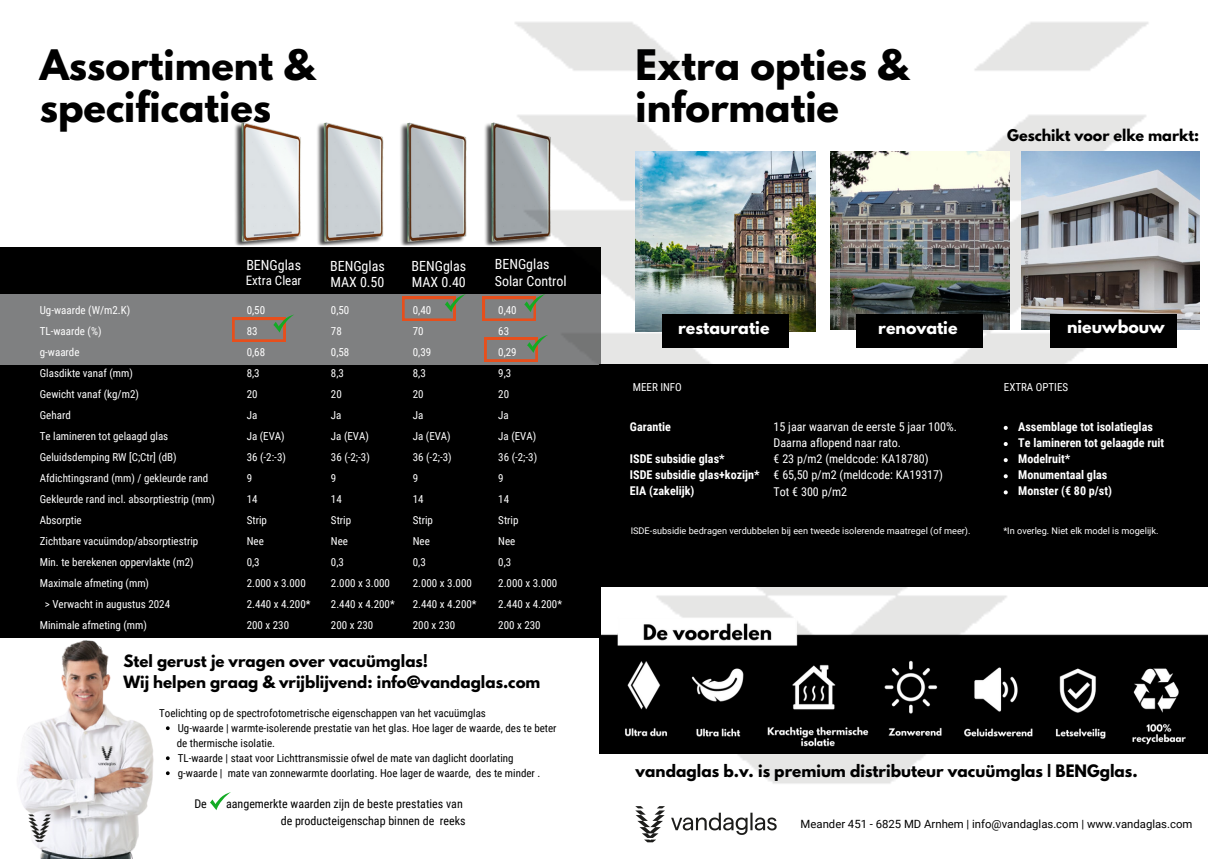
<style>
.page{position:relative;width:1208px;height:859px;background:#fff}
.page>*{position:absolute;margin:0;border:0;box-sizing:border-box;transform-origin:0 0}
.t1{font:700 37.2px/42.8px "League Spartan";color:#000}
.t2{font:700 15.7px "League Spartan";color:#fff}
.t3{font:700 15.2px "League Spartan";color:#000}
.t4{font:700 15px/21px "League Spartan";color:#000}
.t5{font:700 14.3px "League Spartan";color:#000}
.t6{font:14px/16.5px "Roboto Condensed";color:#fff}
.t7{font:13px "Roboto Condensed";color:#fff}
.t8{font:700 12.1px/16.1px "Roboto Condensed";color:#fff}
.t9{font:12.1px/16.1px "Roboto Condensed";color:#fff}
.t10{font:12px/16.5px "Roboto Condensed";color:#000;text-align:right}
.t11{font:11.3px "Roboto";color:#000}
.t12{font:11px/21px "Roboto Condensed";color:#fff}
.t13{font:11px "Roboto Condensed";color:#000}
.t14{font:9.2px "Roboto";color:#fff}
</style>
<div class="page">
<div style="left:0;top:247px;width:600px;height:390px;background:#000"></div>
<div style="left:0;top:294px;width:600px;height:70px;background:#7f8081"></div>
<img style="left:234px;top:123px;width:16px;height:123px">
<svg style="left:232px;top:317px;width:18px;height:24px"></svg>
<svg style="left:210px;top:792px;width:21px;height:18px"></svg>
<img style="left:0;top:637px;width:171px;height:222px">
<img style="left:19px;top:810px;width:41px;height:36px">
<img style="left:250px;top:22px;width:958px;height:762px">
<div style="left:599px;top:364px;width:609px;height:222px;background:#000"></div>
<img style="left:635px;top:806px;width:142px;height:37px">
<svg style="left:1003px;top:426px;width:4px;height:4px"></svg>
<svg style="left:1003px;top:442px;width:4px;height:4px"></svg>
<svg style="left:1003px;top:458px;width:4px;height:4px"></svg>
<svg style="left:1003px;top:474px;width:4px;height:4px"></svg>
<svg style="left:1003px;top:490px;width:4px;height:4px"></svg>
<img style="left:830px;top:151px;width:179px;height:179px">
<img style="left:635px;top:151px;width:180px;height:180px">
<img style="left:1021px;top:151px;width:178px;height:179px">
<div style="left:662px;top:315px;width:126px;height:33px;background:#000"></div>
<div style="left:856px;top:315px;width:126px;height:33px;background:#000"></div>
<div style="left:1050px;top:315px;width:126px;height:33px;background:#000"></div>
<img style="left:599px;top:609px;width:609px;height:144px">
<p class="t1" style="left:40px;top:48px;width:276px">Assortiment &amp; specificaties</p>
<p class="t12" style="left:40px;top:300px;width:92px">Ug-waarde (W/m2.K)</p>
<p class="t12" style="left:40px;top:321px;width:63px">TL-waarde (%)</p>
<p class="t12" style="left:40px;top:342px;width:41px">g-waarde</p>
<p class="t12" style="left:40px;top:363px;width:95px">Glasdikte vanaf (mm)</p>
<p class="t12" style="left:40px;top:384px;width:101px">Gewicht vanaf (kg/m2)</p>
<p class="t12" style="left:40px;top:405px;width:33px">Gehard</p>
<p class="t12" style="left:40px;top:426px;width:130px">Te lamineren tot gelaagd glas</p>
<p class="t12" style="left:40px;top:447px;width:138px">Geluidsdemping RW [C;Ctr] (dB)</p>
<p class="t12" style="left:40px;top:468px;width:170px">Afdichtingsrand (mm) / gekleurde rand</p>
<p class="t12" style="left:40px;top:489px;width:177px">Gekleurde rand incl. absorptiestrip (mm)</p>
<p class="t12" style="left:40px;top:510px;width:43px">Absorptie</p>
<p class="t12" style="left:40px;top:531px;width:160px">Zichtbare vacuümdop/absorptiestrip</p>
<p class="t12" style="left:40px;top:552px;width:155px">Min. te berekenen oppervlakte (m2)</p>
<p class="t12" style="left:40px;top:573px;width:111px">Maximale afmeting (mm)</p>
<p class="t12" style="left:45px;top:594px;width:127px">&gt; Verwacht in augustus 2024</p>
<p class="t12" style="left:40px;top:615px;width:109px">Minimale afmeting (mm)</p>
<p class="t6" style="left:246px;top:256px;width:56px">BENGglas</p>
<p class="t7" style="left:246px;top:272px;width:57px">Extra Clear</p>
<h2 class="t12" style="left:247px;top:300px;width:65px">0,50<br>83<br>0,68<br>8,3<br>20<br>Ja<br>Ja (EVA)<br>36 (-2:-3)<br>9<br>14<br>Strip<br>Nee<br>0,3<br>2.000 x 3.000<br>2.440 x 4.200*<br>200 x 230</h2>
<h4 class="t6" style="left:330px;top:257px;width:56px">BENGglas<br>MAX 0.50</h4>
<h4 class="t6" style="left:411px;top:257px;width:56px">BENGglas<br>MAX 0.40</h4>
<h5 class="t6" style="left:495px;top:256px;width:73px">BENGglas<br>Solar Control</h5>
<h2 class="t12" style="left:331px;top:300px;width:65px">0,50<br>78<br>0,58<br>8,3<br>20<br>Ja<br>Ja (EVA)<br>36 (-2;-3)<br>9<br>14<br>Strip<br>Nee<br>0,3<br>2.000 x 3.000<br>2.440 x 4.200*<br>200 x 230</h2>
<p class="t12" style="left:413px;top:300px;width:65px">0,40<br>70<br>0,39<br>8,3<br>20<br>Ja<br>Ja (EVA)<br>36 (-2;-3)<br>9<br>14<br>Strip<br>Nee<br>0,3<br>2.000 x 3.000<br>2.440 x 4.200*<br>200 x 230</p>
<h2 class="t12" style="left:498px;top:300px;width:65px">0,40<br>63<br>0,29<br>9,3<br>20<br>Ja<br>Ja (EVA)<br>36 (-2;-3)<br>9<br>14<br>Strip<br>Nee<br>0,3<br>2.000 x 3.000<br>2.440 x 4.200*<br>200 x 230</h2>
<h5 class="t4" style="left:123px;top:652px;width:418px">Stel gerust je vragen over vacuümglas!<br>Wij helpen graag &amp; vrijblijvend: info@vandaglas.com</h5>
<p class="t13" style="left:159px;top:706px;width:328px">Toelichting op de spectrofotometrische eigenschappen van het vacuümglas</p>
<h2 class="t13" style="left:178px;top:721px;width:380px">Ug-waarde | warmte-isolerende prestatie van het glas. Hoe lager de waarde, des te beter</h2>
<h6 class="t13" style="left:177px;top:736px;width:100px">de thermische isolatie.</h6>
<h6 class="t13" style="left:178px;top:751px;width:337px">TL-waarde | staat voor Lichttransmissie ofwel de mate van daglicht doorlating</h6>
<h6 class="t13" style="left:178px;top:766px;width:364px">g-waarde | mate van zonnewarmte doorlating. Hoe lager de waarde, des te minder .</h6>
<p class="t10" style="left:194px;top:796px;width:14px">De</p>
<p class="t10" style="left:226px;top:796px;width:241px">aangemerkte waarden zijn de beste prestaties van de producteigenschap binnen de reeks</p>
<h3 class="t1" style="left:635px;top:48px;width:274px;line-height:42.5px">Extra opties &amp; informatie</h3>
<h2 class="t5" style="left:1007px;top:128px;width:193px">Geschikt voor elke markt:</h2>
<h6 class="t2" style="left:678px;top:320px;width:93px">restauratie</h6>
<h6 class="t2" style="left:878px;top:320px;width:81px">renovatie</h6>
<p class="t2" style="left:1067px;top:318px;width:99px">nieuwbouw</p>
<p class="t12" style="left:633px;top:377px;width:51px">MEER INFO</p>
<h6 class="t12" style="left:1004px;top:377px;width:66px">EXTRA OPTIES</h6>
<p class="t8" style="left:630px;top:419px;width:42px">Garantie</p>
<p class="t8" style="left:630px;top:451px;width:131px">ISDE subsidie glas*<br>ISDE subsidie glas+kozijn*<br>EIA (zakelijk)</p>
<p class="t9" style="left:773px;top:419px;width:185px">15 jaar waarvan de eerste 5 jaar 100%.<br>Daarna aflopend naar rato.<br>€ 23 p/m2 (meldcode: KA18780)<br>€ 65,50 p/m2 (meldcode: KA19317)<br>Tot € 300 p/m2</p>
<h2 class="t8" style="left:1018px;top:419px;width:136px">Assemblage tot isolatieglas</h2>
<p class="t8" style="left:1018px;top:435px;width:147px">Te lamineren tot gelaagde ruit</p>
<h6 class="t8" style="left:1018px;top:451px;width:54px">Modelruit*</h6>
<h1 class="t8" style="left:1018px;top:467px;width:90px">Monumentaal glas</h1>
<p class="t8" style="left:1018px;top:483px;width:95px">Monster (€ 80 p/st)</p>
<h3 class="t14" style="left:630px;top:526px;width:341px">ISDE-subsidie bedragen verdubbelen bij een tweede isolerende maatregel (of meer).</h3>
<h3 class="t14" style="left:1003px;top:526px;width:157px">*In overleg. Niet elk model is mogelijk.</h3>
<p class="t3" style="left:635px;top:763px;width:503px">vandaglas b.v. is premium distributeur vacuümglas | BENGglas.</p>
<p class="t11" style="left:800px;top:818px;width:393px">Meander 451 - 6825 MD Arnhem | info@vandaglas.com | www.vandaglas.com</p>
</div>
